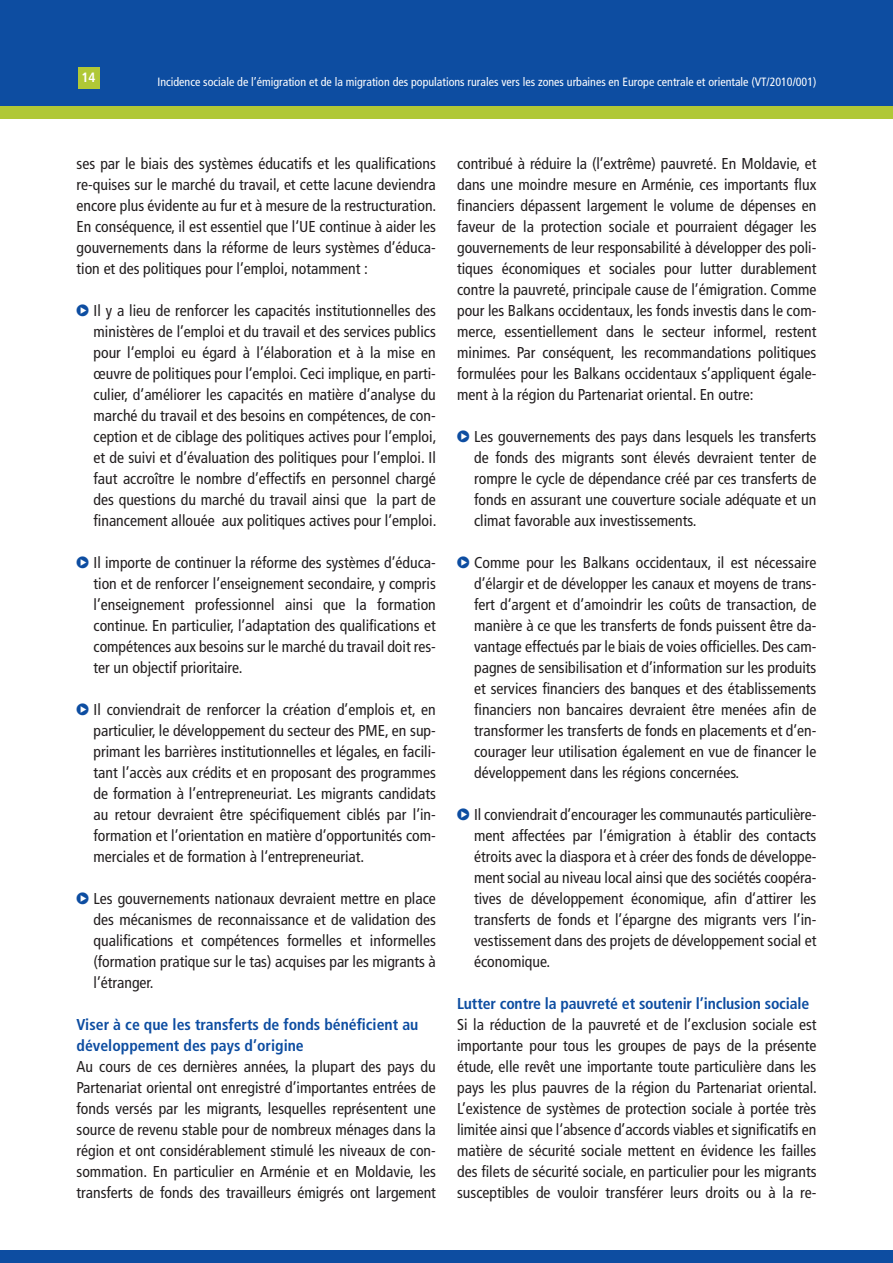
<style>
.page{position:relative;width:893px;height:1263px;background:#fff}
.page>*{position:absolute;margin:0;border:0;box-sizing:border-box;transform-origin:0 0}
.t1{font:condensed 15.75px/21px "Frutiger";color:#231f20;text-align:justify}
.t2{font:700 condensed 15.75px/21px "Frutiger";color:#0d4da1}
.t3{font:700 condensed 13.5px "Frutiger";color:#fff}
.t4{font:condensed 12px "Frutiger";color:#fff}
</style>
<div class="page">
<div style="left:0;top:0;width:893px;height:106px;background:#0d4da1"></div>
<div style="left:0;top:106px;width:893px;height:13px;background:#b0c836"></div>
<div style="left:0;top:1250px;width:893px;height:13px;background:#0d4da1"></div>
<div style="left:78px;top:67px;width:21px;height:22px;background:#b0c836"></div>
<p class="t3" style="left:81px;top:70px;width:16px">14</p>
<p class="t4" style="left:158px;top:74px;width:660px">Incidence sociale de l’émigration et de la migration des populations rurales vers les zones urbaines en Europe centrale et orientale (VT/2010/001)</p>
<p class="t1" style="left:77px;top:153px;width:361px">ses par le biais des systèmes éducatifs et les qualifications re-quises sur le marché du travail, et cette lacune deviendra encore plus évidente au fur et à mesure de la restructuration.<br>En conséquence, il est essentiel que l‘UE continue à aider les gouvernements dans la réforme de leurs systèmes d’éduca&shy;tion et des politiques pour l’emploi, notamment :</p>
<p class="t1" style="left:94px;top:300px;width:344px">Il y a lieu de renforcer les capacités institutionnelles des ministères de l’emploi et du travail et des services publics pour l‘emploi eu égard à l’élaboration et à la mise en œuvre de politiques pour l‘emploi. Ceci implique, en parti&shy;culier, d’améliorer les capacités en matière d’analyse du marché du travail et des besoins en compétences, de con&shy;ception et de ciblage des politiques actives pour l’emploi, et de suivi et d’évaluation des politiques pour l’emploi. Il faut accroître le nombre d’effectifs en personnel chargé des questions du marché du travail ainsi que la part de financement allouée aux politiques actives pour l’emploi.</p>
<p class="t1" style="left:94px;top:552px;width:344px">Il importe de continuer la réforme des systèmes d’éduca&shy;tion et de renforcer l’enseignement secondaire, y compris l’enseignement professionnel ainsi que la formation continue. En particulier, l’adaptation des qualifications et compétences aux besoins sur le marché du travail doit res&shy;ter un objectif prioritaire.</p>
<p class="t1" style="left:94px;top:699px;width:344px">Il conviendrait de renforcer la création d’emplois et, en particulier, le développement du secteur des PME, en sup&shy;primant les barrières institutionnelles et légales, en facili&shy;tant l’accès aux crédits et en proposant des programmes de formation à l’entrepreneuriat. Les migrants candidats au retour devraient être spécifiquement ciblés par l’in&shy;formation et l’orientation en matière d’opportunités com&shy;merciales et de formation à l‘entrepreneuriat.</p>
<p class="t1" style="left:94px;top:888px;width:344px">Les gouvernements nationaux devraient mettre en place des mécanismes de reconnaissance et de validation des qualifications et compétences formelles et informelles (formation pratique sur le tas) acquises par les migrants à l’étranger.</p>
<p class="t2" style="left:77px;top:1014px;width:343px">Viser à ce que les transferts de fonds bénéficient au développement des pays d’origine</p>
<p class="t1" style="left:77px;top:1056px;width:361px">Au cours de ces dernières années, la plupart des pays du Partenariat oriental ont enregistré d’importantes entrées de fonds versés par les migrants, lesquelles représentent une source de revenu stable pour de nombreux ménages dans la région et ont considérablement stimulé les niveaux de con&shy;sommation. En particulier en Arménie et en Moldavie, les transferts de fonds des travailleurs émigrés ont largement</p>
<p class="t1" style="left:457px;top:153px;width:361px">contribué à réduire la (l’extrême) pauvreté. En Moldavie, et dans une moindre mesure en Arménie, ces importants flux financiers dépassent largement le volume de dépenses en faveur de la protection sociale et pourraient dégager les gouvernements de leur responsabilité à développer des poli&shy;tiques économiques et sociales pour lutter durablement contre la pauvreté, principale cause de l’émigration. Comme pour les Balkans occidentaux, les fonds investis dans le com&shy;merce, essentiellement dans le secteur informel, restent minimes. Par conséquent, les recommandations politiques formulées pour les Balkans occidentaux s’appliquent égale&shy;ment à la région du Partenariat oriental. En outre:</p>
<p class="t1" style="left:474px;top:426px;width:344px">Les gouvernements des pays dans lesquels les transferts de fonds des migrants sont élevés devraient tenter de rompre le cycle de dépendance créé par ces transferts de fonds en assurant une couverture sociale adéquate et un climat favorable aux investissements.</p>
<p class="t1" style="left:474px;top:552px;width:344px">Comme pour les Balkans occidentaux, il est nécessaire d’élargir et de développer les canaux et moyens de trans&shy;fert d‘argent et d’amoindrir les coûts de transaction, de manière à ce que les transferts de fonds puissent être da&shy;vantage effectués par le biais de voies officielles. Des cam&shy;pagnes de sensibilisation et d’information sur les produits et services financiers des banques et des établissements financiers non bancaires devraient être menées afin de transformer les transferts de fonds en placements et d’en&shy;courager leur utilisation également en vue de financer le développement dans les régions concernées.</p>
<p class="t1" style="left:474px;top:804px;width:344px">Il conviendrait d’encourager les communautés particulière&shy;ment affectées par l’émigration à établir des contacts étroits avec la diaspora et à créer des fonds de développe&shy;ment social au niveau local ainsi que des sociétés coopéra&shy;tives de développement économique, afin d‘attirer les transferts de fonds et l’épargne des migrants vers l’in&shy;vestissement dans des projets de développement social et économique.</p>
<p class="t2" style="left:457px;top:993px;width:354px">Lutter contre la pauvreté et soutenir l’inclusion sociale</p>
<p class="t1" style="left:457px;top:1014px;width:361px">Si la réduction de la pauvreté et de l’exclusion sociale est importante pour tous les groupes de pays de la présente étude, elle revêt une importante toute particulière dans les pays les plus pauvres de la région du Partenariat oriental.<br>L’existence de systèmes de protection sociale à portée très limitée ainsi que l‘absence d’accords viables et significatifs en matière de sécurité sociale mettent en évidence les failles des filets de sécurité sociale, en particulier pour les migrants susceptibles de vouloir transférer leurs droits ou à la re-</p>
</div>
